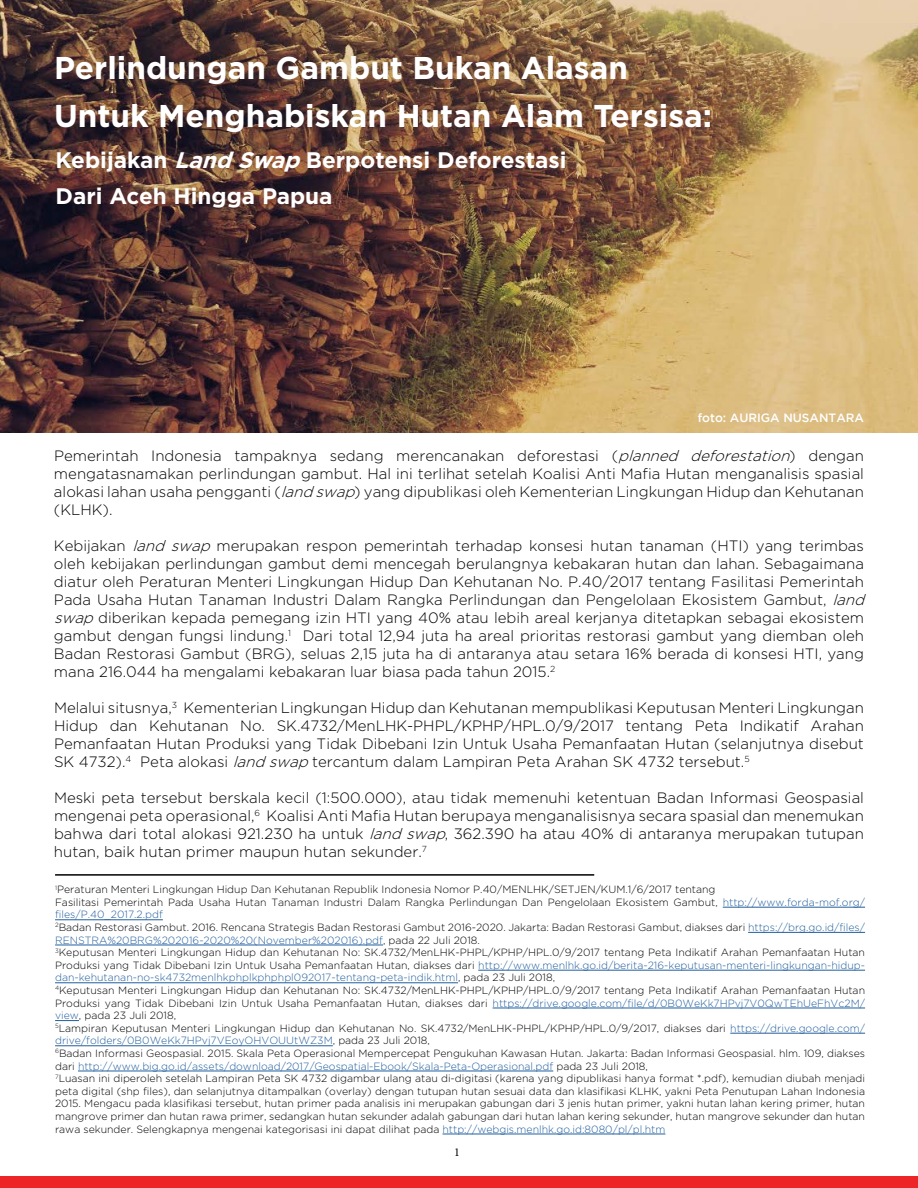
<style>
.page{position:relative;width:918px;height:1188px;background:#fff}
.page>*{position:absolute;margin:0;border:0;box-sizing:border-box;transform-origin:0 0}
.t1{font:700 31.5px/48px "Gotham";color:#fff}
.t2{font:700 22.5px/36px "Gotham";color:#fff}
.t3{font:300 15px/18px "Gotham";color:#000101;text-align:justify}
.t4{font:500 12px "Gotham";color:#fff}
.t5{font:12px "Minion Pro";color:#000}
.t6{font:300 10.5px/12.6px "Gotham";color:#050303}
.s1{font-style:italic}
.s2{color:#215e9e}
</style>
<div class="page">
<div style="left:0;top:1177px;width:918px;height:11px;background:#ee2527"></div>
<img style="left:0;top:0;width:918px;height:432px">
<hr style="left:723px;top:907px;width:142px;height:1px;background:#215e9e">
<hr style="left:55px;top:920px;width:108px;height:1px;background:#215e9e">
<hr style="left:748px;top:932px;width:117px;height:1px;background:#215e9e">
<hr style="left:55px;top:945px;width:328px;height:1px;background:#215e9e">
<hr style="left:478px;top:970px;width:387px;height:1px;background:#215e9e">
<hr style="left:55px;top:983px;width:403px;height:1px;background:#215e9e">
<hr style="left:493px;top:1008px;width:372px;height:1px;background:#215e9e">
<svg style="left:55px;top:1020px;width:24px;height:1px"></svg>
<hr style="left:730px;top:1033px;width:135px;height:1px;background:#215e9e">
<hr style="left:55px;top:1046px;width:278px;height:1px;background:#215e9e">
<hr style="left:78px;top:1071px;width:475px;height:1px;background:#215e9e">
<hr style="left:443px;top:1134px;width:222px;height:1px;background:#215e9e">
<hr style="left:55px;top:874px;width:539px;height:2px;background:#000">
<h1 class="t1" style="left:54px;top:44px;width:660px">Perlindungan Gambut Bukan Alasan<br>Untuk Menghabiskan Hutan Alam Tersisa:</h1>
<h2 class="t2" style="left:55px;top:142px;width:512px">Kebijakan <span class="s1">LandSwap</span>Berpotensi Deforestasi<br>Dari Aceh Hingga Papua</h2>
<p class="t4" style="left:698px;top:411px;width:168px">foto: AURIGA NUSANTARA</p>
<p class="t3" style="left:54px;top:447px;width:812px">Pemerintah Indonesia tampaknya sedang merencanakan deforestasi (<span class="s1">planned deforestation</span>) dengan mengatasnamakan perlindungan gambut. Hal ini terlihat setelah Koalisi Anti Mafia Hutan menganalisis spasial alokasi lahan usaha pengganti (<span class="s1">land swap</span>) yang dipublikasi oleh Kementerian Lingkungan Hidup dan Kehutanan (KLHK).</p>
<p class="t3" style="left:54px;top:537px;width:816px;text-align:left">Kebijakan <span class="s1">land swap</span> merupakan respon pemerintah terhadap konsesi hutan tanaman (HTI) yang terimbas oleh kebijakan perlindungan gambut demi mencegah berulangnya kebakaran hutan dan lahan. Sebagaimana diatur oleh Peraturan Menteri Lingkungan Hidup Dan Kehutanan No. P.40/2017 tentang Fasilitasi Pemerintah Pada Usaha Hutan Tanaman Industri Dalam Rangka Perlindungan dan Pengelolaan Ekosistem Gambut, <span class="s1">land swap</span> diberikan kepada pemegang izin HTI yang 40% atau lebih areal kerjanya ditetapkan sebagai ekosistem gambut dengan fungsi lindung.<sup>1</sup> Dari total 12,94 juta ha areal prioritas restorasi gambut yang diemban oleh Badan Restorasi Gambut (BRG), seluas 2,15 juta ha di antaranya atau setara 16% berada di konsesi HTI, yang mana 216.044 ha mengalami kebakaran luar biasa pada tahun 2015.<sup>2</sup></p>
<p class="t3" style="left:54px;top:699px;width:812px">Melalui situsnya,<sup>3</sup> Kementerian Lingkungan Hidup dan Kehutanan mempublikasi Keputusan Menteri Lingkungan Hidup dan Kehutanan No. SK.4732/MenLHK-PHPL/KPHP/HPL.0/9/2017 tentang Peta Indikatif Arahan Pemanfaatan Hutan Produksi yang Tidak Dibebani Izin Untuk Usaha Pemanfaatan Hutan (selanjutnya disebut SK 4732).<sup>4</sup> Peta alokasi <span class="s1">land swap</span> tercantum dalam Lampiran Peta Arahan SK 4732 tersebut.<sup>5</sup></p>
<p class="t3" style="left:54px;top:789px;width:812px">Meski peta tersebut berskala kecil (1:500.000), atau tidak memenuhi ketentuan Badan Informasi Geospasial mengenai peta operasional,<sup>6</sup> Koalisi Anti Mafia Hutan berupaya menganalisisnya secara spasial dan menemukan bahwa dari total alokasi 921.230 ha untuk <span class="s1">land swap</span>, 362.390 ha atau 40% di antaranya merupakan tutupan hutan, baik hutan primer maupun hutan sekunder.<sup>7</sup></p>
<p class="t6" style="left:55px;top:883px;width:812px"><sup>1</sup>Peraturan Menteri Lingkungan Hidup Dan Kehutanan Republik Indonesia Nomor P.40/MENLHK/SETJEN/KUM.1/6/2017 tentang<br>Fasilitasi Pemerintah Pada Usaha Hutan Tanaman Industri Dalam Rangka Perlindungan Dan Pengelolaan Ekosistem Gambut, <span class="s2">http://www.forda-mof.org/ files/P.40_2017.2.pdf<br></span><sup>2</sup>Badan Restorasi Gambut. 2016. Rencana Strategis Badan Restorasi Gambut 2016-2020. Jakarta: Badan Restorasi Gambut, diakses dari <span class="s2">https://brg.go.id/files/ RENSTRA%20BRG%202016-2020%20(November%202016).pdf</span>, pada 22 Juli 2018.<br><sup>3</sup>Keputusan Menteri Lingkungan Hidup dan Kehutanan No: SK.4732/MenLHK-PHPL/KPHP/HPL.0/9/2017 tentang Peta Indikatif Arahan Pemanfaatan Hutan Produksi yang Tidak Dibebani Izin Untuk Usaha Pemanfaatan Hutan, diakses dari <span class="s2">http://www.menlhk.go.id/berita-216-keputusan-menteri-lingkungan-hidup&shy;dan-kehutanan-no-sk4732menlhkphplkphphpl092017-tentang-peta-indik.html</span>, pada 23 Juli 2018,<br><sup>4</sup>Keputusan Menteri Lingkungan Hidup dan Kehutanan No: SK.4732/MenLHK-PHPL/KPHP/HPL.0/9/2017 tentang Peta Indikatif Arahan Pemanfaatan Hutan Produksi yang Tidak Dibebani Izin Untuk Usaha Pemanfaatan Hutan, diakses dari <span class="s2">https://drive.google.com/file/d/0B0WeKk7HPvj7V0QwTEhUeFhVc2M/ view</span>, pada 23 Juli 2018,<br><sup>5</sup>Lampiran Keputusan Menteri Lingkungan Hidup dan Kehutanan No. SK.4732/MenLHK-PHPL/KPHP/HPL.0/9/2017, diakses dari <span class="s2">https://drive.google.com/ drive/folders/0B0WeKk7HPvj7VEoyOHVOUUtWZ3M</span>, pada 23 Juli 2018,<br><sup>6</sup>Badan Informasi Geospasial. 2015. Skala Peta Operasional Mempercepat Pengukuhan Kawasan Hutan. Jakarta: Badan Informasi Geospasial. hlm. 109, diakses dari <span class="s2">http://www.big.go.id/assets/download/2017/Geospatial-Ebook/Skala-Peta-Operasional.pdf</span> pada 23 Juli 2018,<br><sup>7</sup>Luasan ini diperoleh setelah Lampiran Peta SK 4732 digambar ulang atau di-digitasi (karena yang dipublikasi hanya format *.pdf), kemudian diubah menjadi peta digital (shp files), dan selanjutnya ditampalkan (overlay) dengan tutupan hutan sesuai data dan klasifikasi KLHK, yakni Peta Penutupan Lahan Indonesia 2015. Mengacu pada klasifikasi tersebut, hutan primer pada analisis ini merupakan gabungan dari 3 jenis hutan primer, yakni hutan lahan kering primer, hutan mangrove primer dan hutan rawa primer, sedangkan hutan sekunder adalah gabungan dari hutan lahan kering sekunder, hutan mangrove sekunder dan hutan rawa sekunder. Selengkapnya mengenai kategorisasi ini dapat dilihat pada <span class="s2">http://webgis.menlhk.go.id:8080/pl/pl.htm</span></p>
<p class="t5" style="left:454px;top:1144px;width:7px">1</p>
</div>
